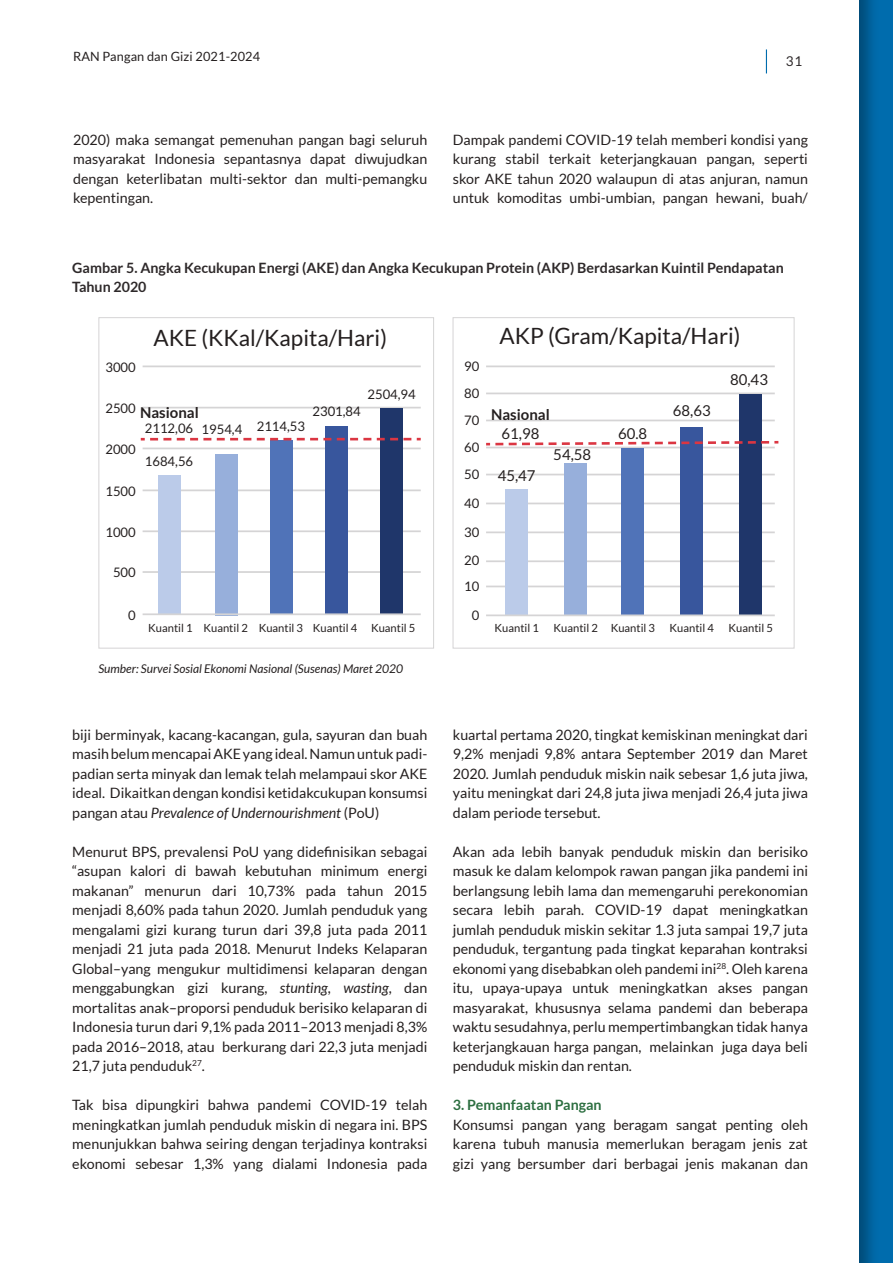
<style>
.page{position:relative;width:893px;height:1263px;background:#fff}
.page>*{position:absolute;margin:0;border:0;box-sizing:border-box;transform-origin:0 0}
.t1{font:22.5px "Lato";color:#241f1f}
.t2{font:15px "Lato";color:#241f1f}
.t3{font:700 15px "Lato";color:#241f1f}
.t4{font:14.25px/19.5px "Lato";color:#241f1f;text-align:justify}
.t5{font:700 14.25px/19.5px "Lato";color:#2e292a}
.t6{font:700 14.25px "Lato";color:#2d6f41}
.t7{font:13.5px "Lato";color:#2e292a}
.t8{font:13.05px/27px "Lato";color:#241f1f;text-align:justify}
.t9{font:12.75px "Lato";letter-spacing:.01em;color:#241f1f}
.t10{font:italic 12px "Lato";color:#241f1f}
.t11{font:11.25px "Lato";color:#241f1f}
.s1{font-style:italic}
</style>
<div class="page">
<svg style="left:766px;top:49px;width:1px;height:24px"></svg>
<div style="left:859px;top:0;width:34px;height:1263px;background:#241f1f;opacity:.35"></div>
<hr style="left:143px;top:365px;width:278px;height:2px;background:#d5d4d5">
<hr style="left:143px;top:407px;width:278px;height:1px;background:#d5d4d5">
<hr style="left:143px;top:448px;width:278px;height:1px;background:#d5d4d5">
<hr style="left:143px;top:489px;width:278px;height:2px;background:#d5d4d5">
<hr style="left:143px;top:530px;width:278px;height:2px;background:#d5d4d5">
<hr style="left:143px;top:571px;width:278px;height:2px;background:#d5d4d5">
<div style="left:158px;top:475px;width:22px;height:140px;background:#bbcbe9"></div>
<div style="left:215px;top:454px;width:23px;height:161px;background:#97afdb"></div>
<div style="left:270px;top:440px;width:23px;height:175px;background:#5073b8"></div>
<div style="left:325px;top:427px;width:23px;height:188px;background:#38569d"></div>
<div style="left:380px;top:408px;width:23px;height:207px;background:#1f366a"></div>
<svg style="left:141px;top:438px;width:280px;height:2px"></svg>
<hr style="left:143px;top:613px;width:278px;height:2px;background:#d5d4d5">
<div style="left:98px;top:317px;width:336px;height:332px;border:1px solid #d5d4d5"></div>
<hr style="left:486px;top:365px;width:289px;height:2px;background:#d5d4d5">
<hr style="left:486px;top:393px;width:289px;height:1px;background:#d5d4d5">
<hr style="left:486px;top:420px;width:289px;height:1px;background:#d5d4d5">
<hr style="left:486px;top:447px;width:289px;height:1px;background:#d5d4d5">
<hr style="left:486px;top:474px;width:289px;height:1px;background:#d5d4d5">
<hr style="left:486px;top:503px;width:289px;height:1px;background:#d5d4d5">
<hr style="left:486px;top:531px;width:289px;height:2px;background:#d5d4d5">
<hr style="left:486px;top:560px;width:289px;height:2px;background:#d5d4d5">
<hr style="left:486px;top:586px;width:289px;height:1px;background:#d5d4d5">
<div style="left:505px;top:489px;width:23px;height:126px;background:#bbcbe9"></div>
<div style="left:564px;top:463px;width:23px;height:152px;background:#97afdb"></div>
<div style="left:622px;top:448px;width:22px;height:167px;background:#5073b8"></div>
<div style="left:680px;top:427px;width:23px;height:188px;background:#38569d"></div>
<div style="left:739px;top:394px;width:23px;height:221px;background:#1f366a"></div>
<hr style="left:486px;top:614px;width:289px;height:2px;background:#d5d4d5">
<svg style="left:486px;top:440px;width:292px;height:7px"></svg>
<div style="left:453px;top:317px;width:342px;height:332px;border:1px solid #d5d4d5"></div>
<p class="t9" style="left:73px;top:49px;width:189px">RAN Pangan dan Gizi 2021-2024</p>
<p class="t7" style="left:786px;top:54px;width:18px">31</p>
<p class="t4" style="left:73px;top:130px;width:356px">2020) maka semangat pemenuhan pangan bagi seluruh masyarakat Indonesia sepantasnya dapat diwujudkan dengan keterlibatan multi-sektor dan multi-pemangku kepentingan.</p>
<p class="t4" style="left:453px;top:130px;width:357px">Dampak pandemi COVID-19 telah memberi kondisi yang kurang stabil terkait keterjangkauan pangan, seperti skor AKE tahun 2020 walaupun di atas anjuran, namun untuk komoditas umbi-umbian, pangan hewani, buah/</p>
<p class="t5" style="left:72px;top:257px;width:713px">Gambar 5. Angka Kecukupan Energi (AKE) dan Angka Kecukupan Protein (AKP) Berdasarkan Kuintil Pendapatan<br>Tahun 2020</p>
<h1 class="t1" style="left:154px;top:325px;width:235px">AKE (KKal/Kapita/Hari)</h1>
<p class="t8" style="left:105px;top:353px;width:32px">3000</p>
<p class="t8" style="left:105px;top:394px;width:32px">2500</p>
<p class="t8" style="left:105px;top:435px;width:32px">2000</p>
<p class="t8" style="left:105px;top:477px;width:32px">1500</p>
<p class="t8" style="left:105px;top:518px;width:32px">1000</p>
<p class="t8" style="left:113px;top:559px;width:24px">500</p>
<h1 class="t1" style="left:500px;top:323px;width:242px">AKP (Gram/Kapita/Hari)</h1>
<p class="t8" style="left:464px;top:352px;width:17px">90<br>80<br>70<br>60<br>50</p>
<p class="t8" style="left:464px;top:489px;width:17px">40</p>
<p class="t8" style="left:464px;top:518px;width:17px">30</p>
<p class="t8" style="left:464px;top:548px;width:17px;line-height:25.2px">20<br>10</p>
<p class="t8" style="left:472px;top:601px;width:9px">0</p>
<p class="t2" style="left:730px;top:371px;width:39px">80,43</p>
<p class="t8" style="left:367px;top:380px;width:50px">2504,94</p>
<p class="t2" style="left:673px;top:402px;width:39px">68,63</p>
<p class="t8" style="left:312px;top:398px;width:50px">2301,84</p>
<p class="t3" style="left:140px;top:404px;width:60px">Nasional</p>
<p class="t8" style="left:145px;top:414px;width:162px">2112,06 1954,4 2114,53</p>
<p class="t8" style="left:145px;top:447px;width:50px">1684,56</p>
<p class="t3" style="left:491px;top:405px;width:60px">Nasional</p>
<p class="t2" style="left:501px;top:425px;width:39px">61,98</p>
<p class="t2" style="left:498px;top:467px;width:39px">45,47</p>
<p class="t2" style="left:618px;top:425px;width:31px">60.8</p>
<p class="t2" style="left:553px;top:446px;width:39px">54,58</p>
<p class="t8" style="left:128px;top:601px;width:9px">0</p>
<p class="t11" style="left:148px;top:622px;width:269px">Kuantil 1 Kuantil 2 Kuantil 3 Kuantil 4 Kuantil 5</p>
<p class="t10" style="left:98px;top:662px;width:306px">Sumber: Survei Sosial Ekonomi Nasional (Susenas) Maret 2020</p>
<p class="t4" style="left:72px;top:724px;width:357px">biji berminyak, kacang-kacangan, gula, sayuran dan buah masih belum mencapai AKE yang ideal. Namun untuk padi&shy;padian serta minyak dan lemak telah melampaui skor AKE ideal. Dikaitkan dengan kondisi ketidakcukupan konsumsi pangan atau <span class="s1">Prevalence of Undernourishment</span> (PoU)</p>
<p class="t4" style="left:72px;top:841px;width:357px">Menurut BPS, prevalensi PoU yang didefinisikan sebagai “asupan kalori di bawah kebutuhan minimum energi makanan” menurun dari 10,73% pada tahun 2015 menjadi 8,60% pada tahun 2020. Jumlah penduduk yang mengalami gizi kurang turun dari 39,8 juta pada 2011 menjadi 21 juta pada 2018. Menurut Indeks Kelaparan Global–yang mengukur multidimensi kelaparan dengan menggabungkan gizi kurang, <span class="s1">stunting</span>, <span class="s1">wasting</span>, dan mortalitas anak–proporsi penduduk berisiko kelaparan di Indonesia turun dari 9,1% pada 2011–2013 menjadi 8,3% pada 2016–2018, atau berkurang dari 22,3 juta menjadi 21,7 juta penduduk<sup>27</sup>.</p>
<p class="t4" style="left:72px;top:1095px;width:357px">Tak bisa dipungkiri bahwa pandemi COVID-19 telah meningkatkan jumlah penduduk miskin di negara ini. BPS menunjukkan bahwa seiring dengan terjadinya kontraksi ekonomi sebesar 1,3% yang dialami Indonesia pada</p>
<p class="t11" style="left:495px;top:622px;width:46px">Kuantil 1</p>
<p class="t11" style="left:554px;top:622px;width:103px">Kuantil 2 Kuantil 3</p>
<p class="t11" style="left:670px;top:622px;width:46px">Kuantil 4</p>
<p class="t11" style="left:729px;top:622px;width:46px">Kuantil 5</p>
<p class="t4" style="left:453px;top:724px;width:357px">kuartal pertama 2020, tingkat kemiskinan meningkat dari 9,2% menjadi 9,8% antara September 2019 dan Maret 2020. Jumlah penduduk miskin naik sebesar 1,6 juta jiwa, yaitu meningkat dari 24,8 juta jiwa menjadi 26,4 juta jiwa dalam periode tersebut.</p>
<p class="t4" style="left:453px;top:841px;width:357px">Akan ada lebih banyak penduduk miskin dan berisiko masuk ke dalam kelompok rawan pangan jika pandemi ini berlangsung lebih lama dan memengaruhi perekonomian secara lebih parah. COVID-19 dapat meningkatkan jumlah penduduk miskin sekitar 1.3 juta sampai 19,7 juta penduduk, tergantung pada tingkat keparahan kontraksi ekonomi yang disebabkan oleh pandemi ini<sup>28</sup>. Oleh karena itu, upaya-upaya untuk meningkatkan akses pangan masyarakat, khususnya selama pandemi dan beberapa waktu sesudahnya, perlu mempertimbangkan tidak hanya keterjangkauan harga pangan, melainkan juga daya beli penduduk miskin dan rentan.</p>
<p class="t6" style="left:453px;top:1097px;width:150px">3. Pemanfaatan Pangan</p>
<p class="t4" style="left:453px;top:1114px;width:357px">Konsumsi pangan yang beragam sangat penting oleh karena tubuh manusia memerlukan beragam jenis zat gizi yang bersumber dari berbagai jenis makanan dan</p>
</div>
